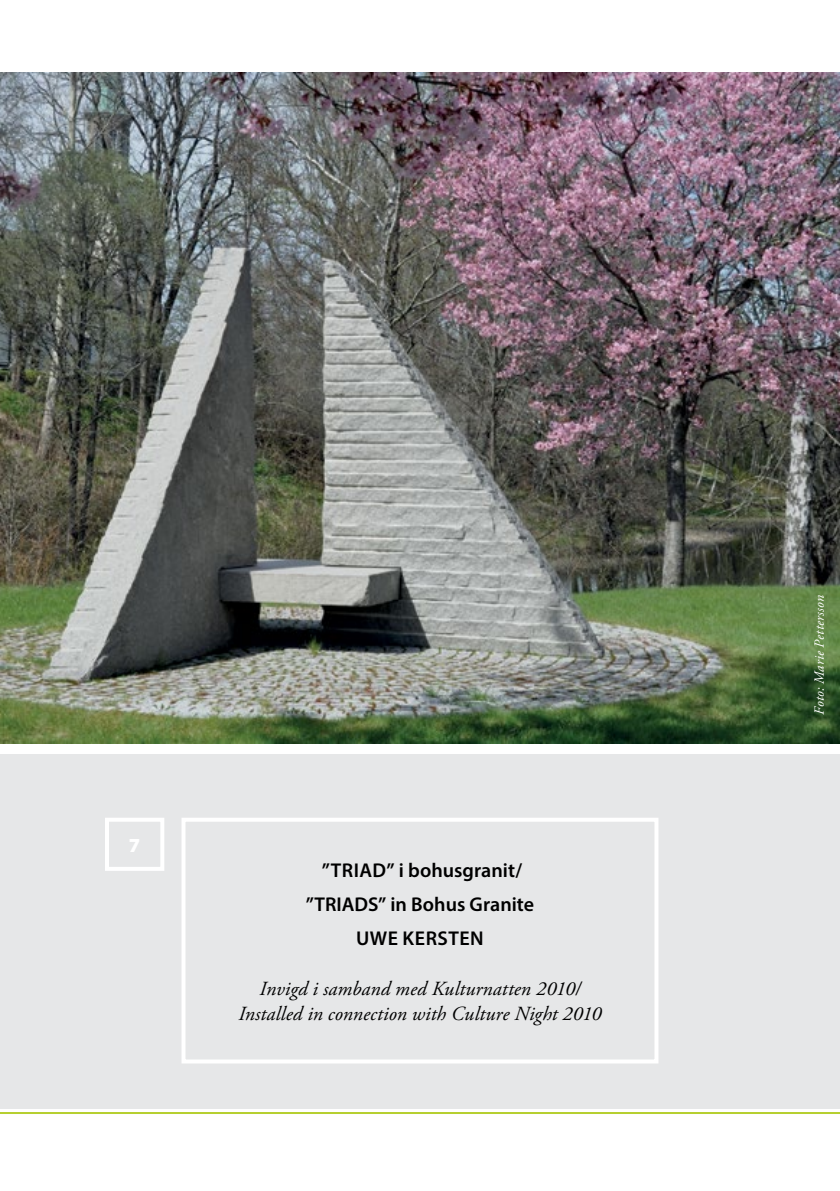
<style>
.page{position:relative;width:840px;height:1191px;background:#fff}
.page>*{position:absolute;margin:0;border:0;box-sizing:border-box;transform-origin:0 0}
.t1{font:italic 20px/25px "Adobe Garamond Pro";letter-spacing:.005em;color:#000;text-align:center}
.t2{font:600 20px/34px "Myriad Pro";letter-spacing:.005em;color:#000;text-align:center}
.t3{font:900 20px "Myriad Pro";color:#fff}
.t4{font:italic 14px "Adobe Garamond Pro";color:#fff}
</style>
<div class="page">
<div style="left:0;top:754px;width:839px;height:354px;background:#e6e7e8"></div>
<hr style="left:0;top:1112px;width:839px;height:2px;background:#b6cf2f">
<img style="left:0;top:72px;width:839px;height:671px">
<div style="left:181px;top:817px;width:477px;height:246px;border:4px solid #fff"></div>
<div style="left:105px;top:817px;width:59px;height:54px;border:4px solid #fff"></div>
<p class="t3" style="left:129px;top:833px;width:13px">7</p>
<p class="t2" style="left:305px;top:852px;width:230px">”TRIAD” i bohusgranit/ ”TRIADS” in Bohus Granite<br>UWE KERSTEN</p>
<p class="t1" style="left:238px;top:976px;width:364px">Invigd i samband med Kulturnatten 2010/<br>Installed in connection with Culture Night 2010</p>
<p class="t4" style="left:810px;top:714px;width:121px;rotate:-90deg">Foto: Marie Pettersson</p>
</div>
